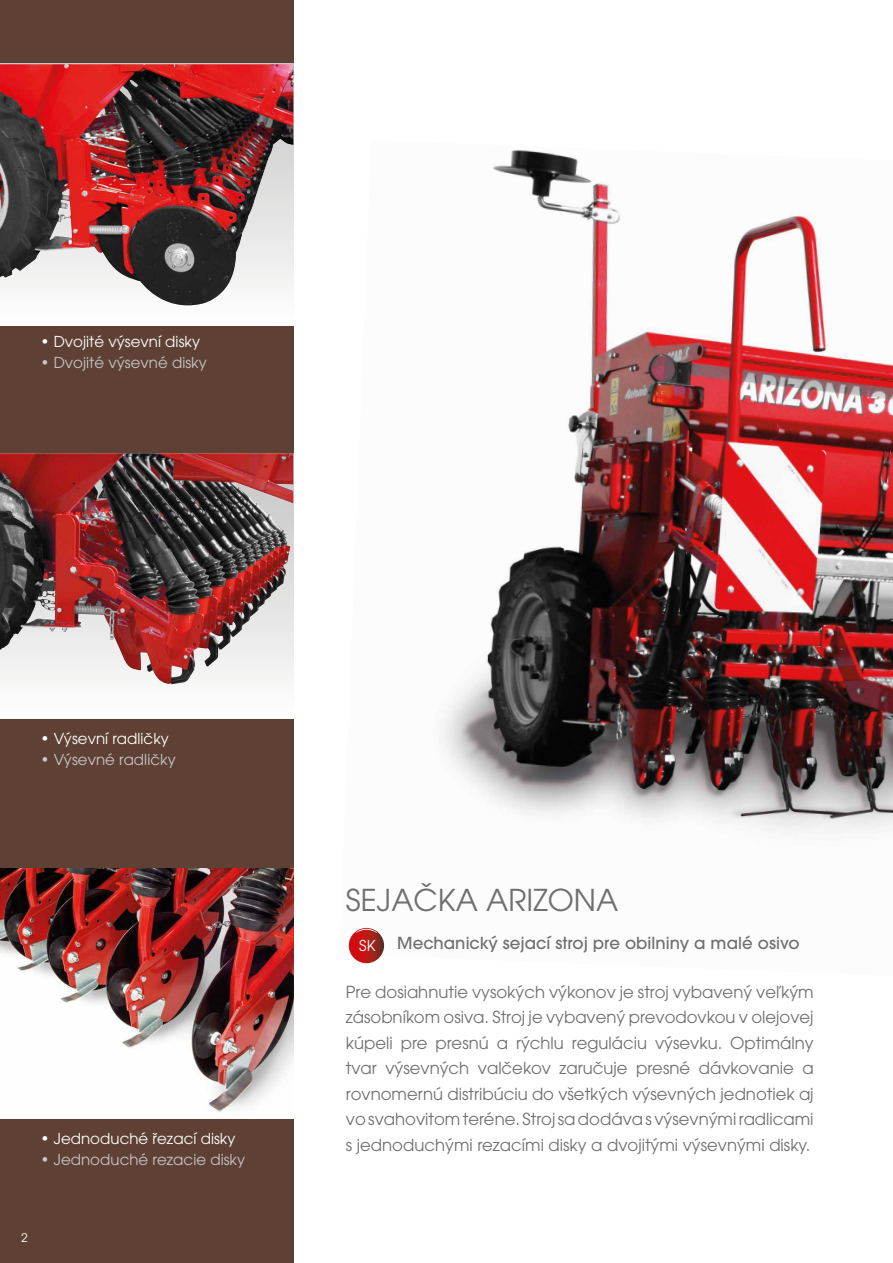
<style>
.page{position:relative;width:893px;height:1263px;background:#fff}
.page>*{position:absolute;margin:0;border:0;box-sizing:border-box;transform-origin:0 0}
.t1{font:30px "ITC Avant Garde Pro";color:#706f6f}
.t2{font:16.5px/25.5px "ITC Avant Garde Pro";color:#706f6f;text-align:justify}
.t3{font:500 16.5px "ITC Avant Garde Pro";letter-spacing:.005em;color:#706f6f}
.t4{font:15px "ITC Avant Garde Pro";letter-spacing:.005em;color:#fff}
.t5{font:15px "ITC Avant Garde Pro";letter-spacing:.005em;color:#c6c6c6}
.t6{font:12px "ITC Avant Garde Pro";color:#fff}
</style>
<div class="page">
<img style="left:348px;top:150px;width:545px;height:814px">
<div style="left:0;top:0;width:293px;height:1263px;background:#5e4134"></div>
<svg style="left:349px;top:928px;width:35px;height:35px"></svg>
<svg style="left:356px;top:929px;width:21px;height:4px"></svg>
<img style="left:0;top:868px;width:293px;height:250px">
<div style="left:0;top:453px;width:293px;height:266px;background:#fbfbfb"></div>
<img style="left:0;top:453px;width:290px;height:231px">
<div style="left:0;top:64px;width:293px;height:262px;background:#fdfdfd"></div>
<img style="left:0;top:64px;width:293px;height:242px">
<p class="t4" style="left:40px;top:332px;width:161px">• Dvojité výsevní disky</p>
<p class="t5" style="left:40px;top:353px;width:168px">• Dvojité výsevné disky</p>
<p class="t4" style="left:40px;top:729px;width:130px">• Výsevní radličky</p>
<p class="t5" style="left:40px;top:750px;width:137px">• Výsevné radličky</p>
<p class="t4" style="left:40px;top:1129px;width:197px">• Jednoduché řezací disky</p>
<p class="t5" style="left:40px;top:1150px;width:206px">• Jednoduché rezacie disky</p>
<p class="t6" style="left:21px;top:1230px;width:8px">2</p>
<h1 class="t1" style="left:346px;top:881px;width:274px">SEJAČKA ARIZONA</h1>
<p class="t4" style="left:359px;top:936px;width:18px">SK</p>
<p class="t2" style="left:346px;top:979px;width:469px">Pre dosiahnutie vysokých výkonov je stroj vybavený veľkým zásobníkom osiva. Stroj je vybavený prevodovkou v olejovej kúpeli pre presnú a rýchlu reguláciu výsevku. Optimálny tvar výsevných valčekov zaručuje presné dávkovanie a rovnomernú distribúciu do všetkých výsevných jednotiek aj vo svahovitom teréne. Stroj sa dodáva s výsevnými radlicami s jednoduchými rezacími disky a dvojitými výsevnými disky.</p>
<p class="t3" style="left:397px;top:932px;width:404px">Mechanický sejací stroj pre obilniny a malé osivo</p>
</div>
